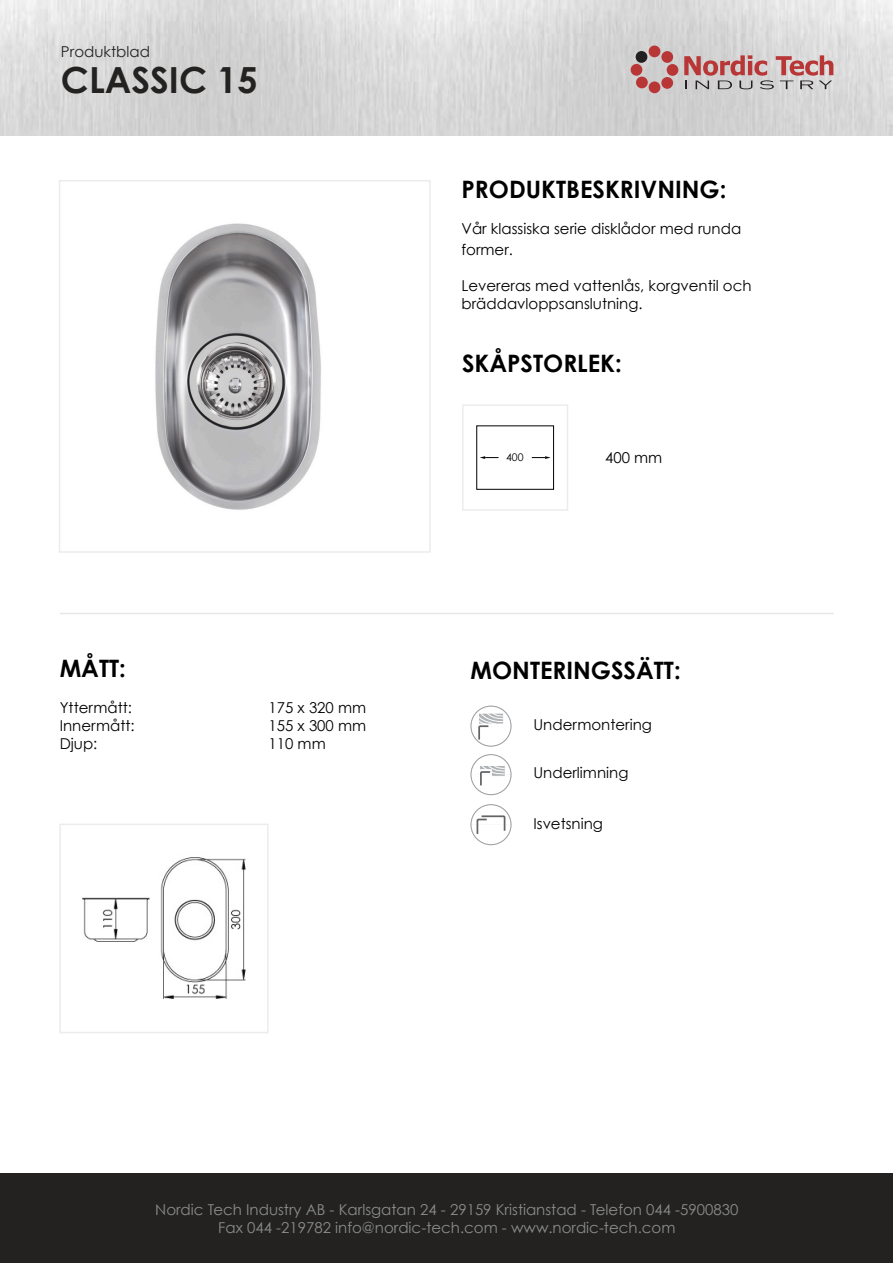
<style>
.page{position:relative;width:893px;height:1263px;background:#fff}
.page>*{position:absolute;margin:0;border:0;box-sizing:border-box;transform-origin:0 0}
.t1{font:700 36px "Century Gothic";color:#232221}
.t2{font:700 24px "Century Gothic";color:#000}
.t3{font:15px/18px "Century Gothic";color:#000}
.t4{font:15px/18px "Century Gothic";color:#8a8c8c;text-align:center}
.t5{font:15px "Century Gothic";color:#232221}
.t6{font:10.5px "Century Gothic";color:#000}
</style>
<div class="page">
<img style="left:0;top:0;width:893px;height:135px">
<div style="left:59px;top:824px;width:210px;height:209px;background:#fff;border:2px solid #ececec"></div>
<div style="left:59px;top:180px;width:372px;height:373px;background:#fff;border:2px solid #ececec"></div>
<div style="left:0;top:1173px;width:893px;height:90px;background:#232221"></div>
<hr style="left:60px;top:613px;width:774px;height:1px;background:#e6e7e8">
<div style="left:462px;top:404px;width:106px;height:107px;background:#fff;border:2px solid #ececec"></div>
<div style="left:476px;top:425px;width:78px;height:65px;border:1px solid #000"></div>
<svg style="left:480px;top:456px;width:18px;height:3px"></svg>
<svg style="left:532px;top:456px;width:19px;height:3px"></svg>
<svg style="left:684px;top:55px;width:149px;height:34px;background:#c3a0a0"></svg>
<div style="left:631px;top:64px;width:11px;height:12px;background:#b83636;border-radius:50%"></div>
<div style="left:636px;top:51px;width:11px;height:12px;background:#241f21;border-radius:50%"></div>
<div style="left:636px;top:77px;width:12px;height:11px;background:#b83636;border-radius:50%"></div>
<div style="left:649px;top:81px;width:11px;height:12px;background:#b83636;border-radius:50%"></div>
<div style="left:661px;top:77px;width:12px;height:12px;background:#b83636;border-radius:50%"></div>
<div style="left:667px;top:64px;width:11px;height:12px;background:#b83636;border-radius:50%"></div>
<div style="left:661px;top:51px;width:12px;height:12px;background:#b83636;border-radius:50%"></div>
<div style="left:649px;top:46px;width:11px;height:11px;background:#b83636;border-radius:50%"></div>
<img style="left:155px;top:223px;width:166px;height:287px">
<img style="left:82px;top:857px;width:164px;height:142px">
<div style="left:470px;top:706px;width:41px;height:41px;border:1px solid #9d9fa2;border-radius:50%"></div>
<svg style="left:471px;top:706px;width:40px;height:40px"></svg>
<svg style="left:470px;top:754px;width:42px;height:42px"></svg>
<div style="left:470px;top:804px;width:41px;height:41px;border:1px solid #9d9fa2;border-radius:50%"></div>
<svg style="left:471px;top:805px;width:40px;height:40px"></svg>
<p class="t5" style="left:61px;top:41px;width:90px">Produktblad</p>
<h1 class="t1" style="left:61px;top:52px;width:198px">CLASSIC 15</h1>
<h2 class="t2" style="left:60px;top:650px;width:68px">MÅTT:</h2>
<p class="t3" style="left:60px;top:699px;width:76px">Yttermått:<br>Innermått:<br>Djup:</p>
<p class="t3" style="left:269px;top:698px;width:99px;text-align:justify">175 x 320 mm 155 x 300 mm 110 mm</p>
<h2 class="t2" style="left:461px;top:171px;width:266px">PRODUKTBESKRIVNING:</h2>
<p class="t3" style="left:461px;top:218px;width:281px;line-height:21px">Vår klassiska serie disklådor med runda former.</p>
<p class="t3" style="left:461px;top:276px;width:292px">Levereras med vattenlås, korgventil och bräddavloppsanslutning.</p>
<h2 class="t2" style="left:462px;top:345px;width:161px">SKÅPSTORLEK:</h2>
<p class="t6" style="left:506px;top:450px;width:19px">400</p>
<p class="t3" style="left:605px;top:448px;width:59px">400 mm</p>
<h2 class="t2" style="left:470px;top:652px;width:212px">MONTERINGSSÄTT:</h2>
<p class="t3" style="left:533px;top:715px;width:120px">Undermontering</p>
<p class="t3" style="left:533px;top:763px;width:96px">Underlimning</p>
<p class="t3" style="left:533px;top:814px;width:71px">Isvetsning</p>
<p class="t4" style="left:155px;top:1200px;width:585px">Nordic Tech Industry AB - Karlsgatan 24 - 29159 Kristianstad - Telefon 044 -5900830<br>Fax 044 -219782 info@nordic-tech.com - www.nordic-tech.com</p>
</div>
